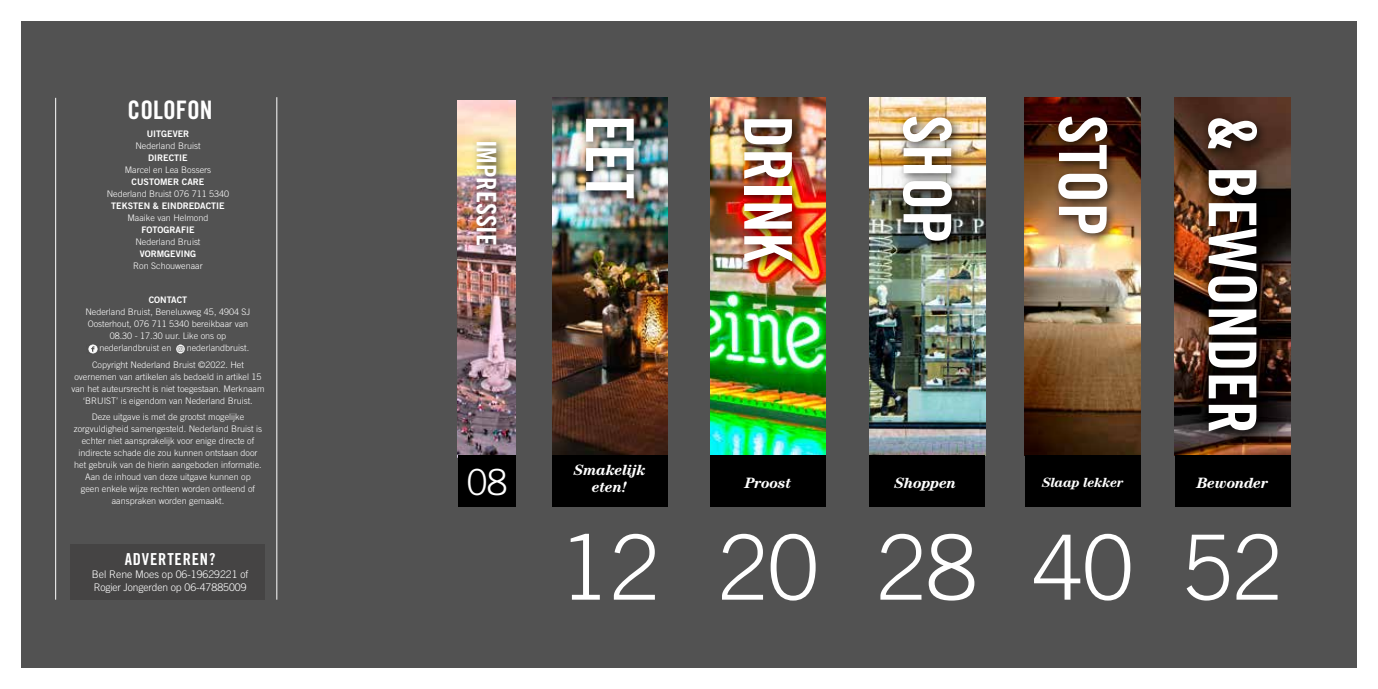
<style>
.page{position:relative;width:1378px;height:689px;background:#fff}
.page>*{position:absolute;margin:0;border:0;box-sizing:border-box;transform-origin:0 0}
.t1{font:300 90px "Trade Gothic LT Std";color:#fff}
.t2{font:66px "Trade Gothic LT Std Bd Cn 20";color:#fff}
.t3{font:300 36px "Trade Gothic LT Std";color:#fff}
.t4{font:27px "Trade Gothic LT Std Bd Cn 20";color:#fff}
.t5{font:25.5px "Trade Gothic LT Std Bd Cn 20";color:#fff}
.t6{font:16.5px "Trade Gothic LT Std Bd Cn 20";letter-spacing:.05em;color:#fff}
.t7{font:italic 700 15px "Century LT";letter-spacing:-.02em;color:#fff}
.t8{font:italic 700 13.5px "Century LT";letter-spacing:-.02em;color:#fff}
.t9{font:300 10.5px/13.2px "Trade Gothic LT Std";letter-spacing:-.005em;color:#fff}
.t10{font:300 9px/12px "Trade Gothic LT Std";color:#fff;text-align:center}
.t11{font:9px "Trade Gothic LT Std Bd 2";color:#fff}
</style>
<div class="page">
<div style="left:21px;top:21px;width:668px;height:647px;background:#525252"></div>
<img style="left:458px;top:100px;width:57px;height:355px">
<div style="left:458px;top:455px;width:58px;height:51px;background:#000"></div>
<div style="left:470px;top:135px;width:39px;height:121px;background:#000;opacity:.75"></div>
<div style="left:689px;top:21px;width:667px;height:647px;background:#525252"></div>
<svg style="left:88px;top:344px;width:10px;height:10px"></svg>
<svg style="left:176px;top:344px;width:9px;height:10px"></svg>
<hr style="left:276px;top:97px;width:1px;height:503px;background:#fff">
<hr style="left:55px;top:98px;width:1px;height:502px;background:#fff">
<img style="left:869px;top:98px;width:116px;height:357px">
<div style="left:869px;top:455px;width:116px;height:51px;background:#000"></div>
<img style="left:1025px;top:97px;width:115px;height:358px">
<div style="left:1025px;top:455px;width:115px;height:51px;background:#000"></div>
<img style="left:710px;top:97px;width:116px;height:358px">
<div style="left:710px;top:455px;width:116px;height:51px;background:#000"></div>
<img style="left:1174px;top:98px;width:116px;height:357px">
<div style="left:1174px;top:455px;width:116px;height:51px;background:#000"></div>
<img style="left:552px;top:97px;width:116px;height:358px">
<div style="left:579px;top:113px;width:66px;height:98px;background:#000;opacity:.75"></div>
<div style="left:738px;top:113px;width:65px;height:161px;background:#000;opacity:.75"></div>
<div style="left:897px;top:111px;width:66px;height:142px;background:#000;opacity:.75"></div>
<div style="left:1052px;top:111px;width:66px;height:135px;background:#000;opacity:.75"></div>
<div style="left:1202px;top:113px;width:66px;height:330px;background:#000;opacity:.75"></div>
<div style="left:552px;top:455px;width:116px;height:51px;background:#000"></div>
<div style="left:71px;top:544px;width:194px;height:56px;background:#454444"></div>
<h3 class="t5" style="left:128px;top:94px;width:86px">COLOFON</h3>
<p class="t11" style="left:147px;top:128px;width:44px">UITGEVER</p>
<p class="t10" style="left:135px;top:139px;width:67px">Nederland Bruist</p>
<p class="t11" style="left:148px;top:152px;width:41px">DIRECTIE</p>
<p class="t10" style="left:125px;top:163px;width:88px">Marcel en Lea Bossers</p>
<p class="t11" style="left:132px;top:176px;width:74px">CUSTOMER CARE</p>
<p class="t10" style="left:107px;top:187px;width:124px">Nederland Bruist 076 711 5340</p>
<p class="t11" style="left:111px;top:200px;width:115px">TEKSTEN &amp; EINDREDACTIE</p>
<p class="t10" style="left:127px;top:211px;width:82px">Maaike van Helmond</p>
<p class="t11" style="left:141px;top:224px;width:55px">FOTOGRAFIE</p>
<p class="t10" style="left:135px;top:235px;width:67px">Nederland Bruist</p>
<p class="t11" style="left:140px;top:248px;width:58px">VORMGEVING</p>
<p class="t10" style="left:133px;top:259px;width:71px">Ron Schouwenaar</p>
<p class="t11" style="left:149px;top:294px;width:40px">CONTACT</p>
<p class="t10" style="left:85px;top:306px;width:167px">Nederland Bruist, Beneluxweg 45, 4904 SJ</p>
<p class="t10" style="left:88px;top:318px;width:162px">Oosterhout, 076 711 5340 bereikbaar van</p>
<p class="t10" style="left:110px;top:330px;width:118px">08.30 - 17.30 uur. Like ons op</p>
<p class="t10" style="left:99px;top:342px;width:74px">nederlandbruist en</p>
<p class="t10" style="left:92px;top:340px;width:159px;line-height:16.5px;text-align:left;text-indent:95px">nederlandbruist.<br>Copyright Nederland Bruist ©2022. Het</p>
<p class="t10" style="left:71px;top:370px;width:195px">overnemen van artikelen als bedoeld in artikel 15 van het auteursrecht is niet toegestaan. Merknaam ‘BRUIST’ is eigendom van Nederland Bruist.</p>
<p class="t10" style="left:74px;top:411px;width:190px">Deze uitgave is met de grootst mogelijke zorgvuldigheid samengesteld. Nederland Bruist is echter niet aansprakelijk voor enige directe of indirecte schade die zou kunnen ontstaan door het gebruik van de hierin aangeboden informatie.<br>Aan de inhoud van deze uitgave kunnen op<br>geen enkele wijze rechten worden ontleend of aanspraken worden gemaakt.</p>
<h3 class="t6" style="left:125px;top:549px;width:92px">ADVERTEREN?</h3>
<p class="t9" style="left:92px;top:567px;width:158px">Bel Rene Moes op 06-19629221 of<br>Rogier Jongerden op 06-47885009</p>
<h3 class="t4" style="left:503px;top:139px;width:108px;rotate:90deg">IMPRESSIE</h3>
<h3 class="t3" style="left:467px;top:460px;width:42px">08</h3>
<h2 class="t2" style="left:650px;top:115px;width:86px;rotate:90deg">EET</h2>
<h2 class="t2" style="left:808px;top:115px;width:149px;rotate:90deg">DRINK</h2>
<h2 class="t2" style="left:967px;top:115px;width:130px;rotate:90deg">SHOP</h2>
<h2 class="t2" style="left:1122px;top:115px;width:122px;rotate:90deg">STOP</h2>
<h2 class="t2" style="left:1272px;top:115px;width:320px;rotate:90deg">&amp; BEWONDER</h2>
<h3 class="t7" style="left:574px;top:461px;width:74px">Smakelijk</h3>
<h3 class="t7" style="left:592px;top:478px;width:37px">eten!</h3>
<h3 class="t7" style="left:744px;top:474px;width:48px">Proost</h3>
<h3 class="t7" style="left:894px;top:474px;width:63px">Shoppen</h3>
<h3 class="t8" style="left:1042px;top:475px;width:83px">Slaap lekker</h3>
<h3 class="t7" style="left:1196px;top:474px;width:73px">Bewonder</h3>
<h1 class="t1" style="left:560px;top:514px;width:724px">12 20 28 40 52</h1>
</div>
